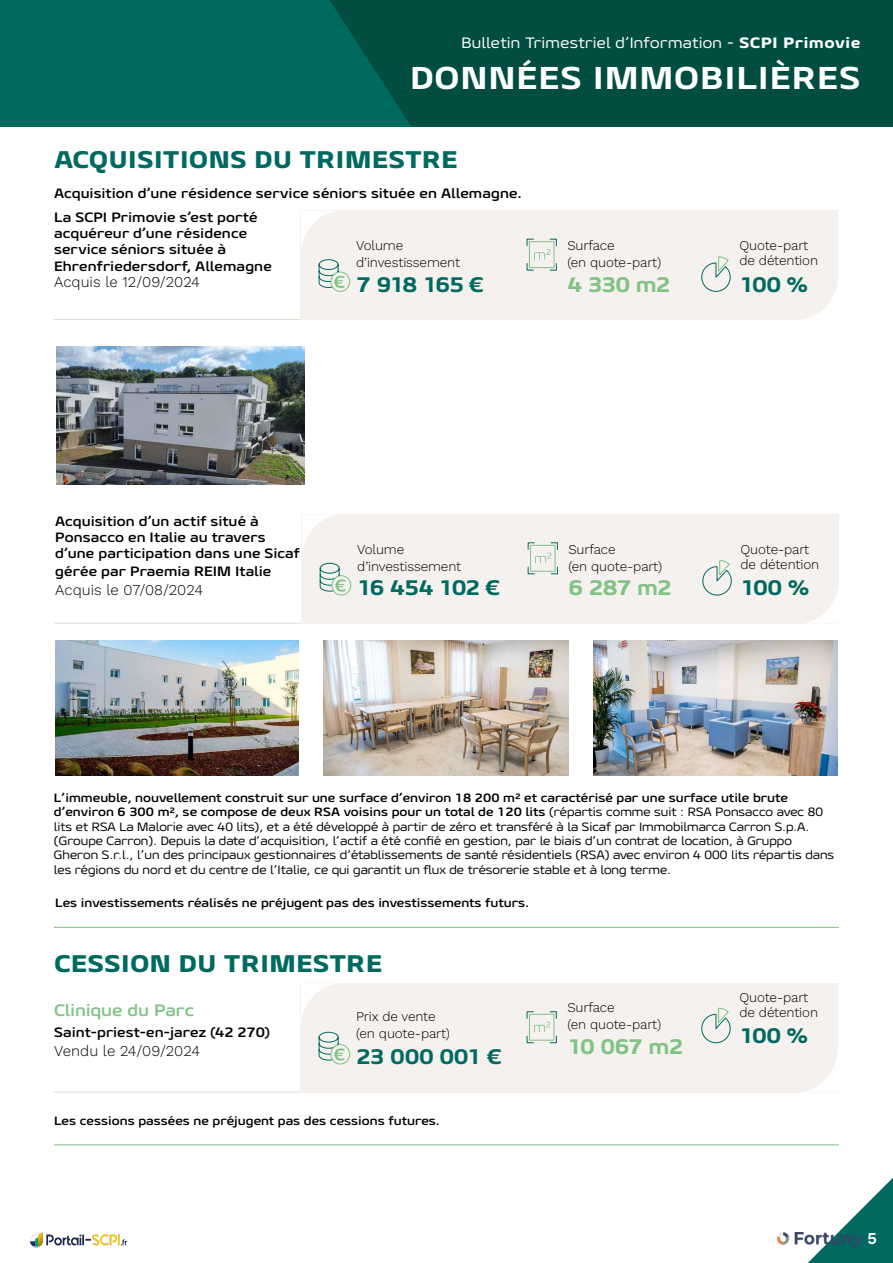
<style>
.page{position:relative;width:893px;height:1263px;background:#fff}
.page>*{position:absolute;margin:0;border:0;box-sizing:border-box;transform-origin:0 0}
.t1{font:800 31.5px "Geon Expanded";letter-spacing:.025em;color:#fff}
.t2{font:800 24px "Geon Expanded";color:#006a60}
.t3{font:800 21px "Geon Expanded";letter-spacing:-.05em;color:#006a60}
.t4{font:800 21px "Geon Expanded";letter-spacing:-.045em;color:#81c285}
.t5{font:700 16.5px "Geon Expanded";color:#81c285}
.t6{font:300 15px "Work Sans";color:#000}
.t7{font:15px "Geon Expanded";letter-spacing:.02em;color:#fff}
.t8{font:700 13.5px/16.2px "Geon Expanded";letter-spacing:.005em;color:#000}
.t9{font:300 13.5px/16.5px "Work Sans";letter-spacing:-.01em;color:#000}
.t10{font:12px/14.4px "Geon Expanded";color:#000}
.t11{font:700 12px "Geon Expanded";color:#000}
.s1{font-weight:800}
.s2{font-weight:700}
</style>
<div class="page">
<hr style="left:54px;top:927px;width:785px;height:1px;background:#81c285">
<hr style="left:54px;top:1144px;width:785px;height:1px;background:#81c285">
<hr style="left:53px;top:319px;width:343px;height:1px;background:#e2ddd3">
<div style="left:301px;top:211px;width:537px;height:109px;background:#f4f1ee"></div>
<svg style="left:804px;top:282px;width:34px;height:38px"></svg>
<svg style="left:331px;top:272px;width:19px;height:19px"></svg>
<div style="left:331px;top:272px;width:19px;height:20px;border:1px solid #81c285;border-radius:50%"></div>
<svg style="left:301px;top:211px;width:43px;height:77px"></svg>
<svg style="left:701px;top:256px;width:30px;height:36px"></svg>
<svg style="left:526px;top:238px;width:31px;height:33px"></svg>
<hr style="left:53px;top:1092px;width:343px;height:1px;background:#e2ddd3">
<div style="left:301px;top:983px;width:537px;height:109px;background:#f4f1ee"></div>
<svg style="left:806px;top:1055px;width:32px;height:37px"></svg>
<svg style="left:331px;top:1045px;width:19px;height:19px"></svg>
<div style="left:331px;top:1044px;width:19px;height:20px;border:1px solid #81c285;border-radius:50%"></div>
<svg style="left:301px;top:983px;width:43px;height:78px"></svg>
<svg style="left:701px;top:1007px;width:30px;height:36px"></svg>
<svg style="left:526px;top:1011px;width:31px;height:32px"></svg>
<hr style="left:54px;top:623px;width:343px;height:1px;background:#e2ddd3">
<div style="left:302px;top:514px;width:537px;height:110px;background:#f4f1ee"></div>
<svg style="left:807px;top:586px;width:32px;height:37px"></svg>
<svg style="left:332px;top:576px;width:19px;height:19px"></svg>
<div style="left:332px;top:575px;width:19px;height:20px;border:1px solid #81c285;border-radius:50%"></div>
<svg style="left:302px;top:515px;width:43px;height:77px"></svg>
<svg style="left:702px;top:560px;width:30px;height:36px"></svg>
<svg style="left:527px;top:542px;width:31px;height:32px"></svg>
<img style="left:55px;top:641px;width:244px;height:135px">
<img style="left:323px;top:641px;width:245px;height:135px">
<img style="left:593px;top:641px;width:245px;height:135px">
<img style="left:56px;top:346px;width:249px;height:138px">
<div style="left:0;top:0;width:893px;height:126px;background:#006a60"></div>
<svg style="left:330px;top:0;width:563px;height:126px;background:#014f43"></svg>
<img style="left:777px;top:1233px;width:9px;height:13px">
<img style="left:30px;top:1233px;width:97px;height:15px">
<svg style="left:786px;top:1177px;width:107px;height:86px"></svg>
<p class="t7" style="left:461px;top:33px;width:401px">Bulletin Trimestriel d’Information - <span class="s1">SCPI Primovie</span></p>
<h1 class="t1" style="left:410px;top:57px;width:452px">DONNÉES IMMOBILIÈRES</h1>
<h2 class="t2" style="left:54px;top:144px;width:405px">ACQUISITIONS DU TRIMESTRE</h2>
<p class="t8" style="left:54px;top:209px;width:219px">La SCPI Primovie s’est porté acquéreur d’une résidence service séniors située à<br>Ehrenfriedersdorf, Allemagne</p>
<p class="t6" style="left:54px;top:271px;width:147px">Acquis le 12/09/2024</p>
<p class="t8" style="left:54px;top:185px;width:469px">Acquisition d’une résidence service séniors située en Allemagne.</p>
<p class="t9" style="left:356px;top:237px;width:105px">Volume d’investissement</p>
<h3 class="t3" style="left:356px;top:271px;width:129px">7 918 165 €</h3>
<p class="t9" style="left:567px;top:237px;width:95px">Surface<br>(en quote-part)</p>
<h3 class="t4" style="left:567px;top:271px;width:105px">4 330 m2</h3>
<p class="t9" style="left:739px;top:238px;width:80px;line-height:15px">Quote-part de détention</p>
<h3 class="t3" style="left:739px;top:271px;width:71px">100 %</h3>
<p class="t8" style="left:55px;top:513px;width:246px">Acquisition d’un actif situé à<br>Ponsacco en Italie au travers d’une participation dans une Sicaf</p>
<p class="t8" style="left:55px;top:563px;width:218px">gérée par Praemia REIM Italie</p>
<p class="t6" style="left:55px;top:578px;width:150px">Acquis le 07/08/2024</p>
<p class="t9" style="left:357px;top:541px;width:105px">Volume d’investissement</p>
<h3 class="t3" style="left:357px;top:574px;width:144px">16 454 102 €</h3>
<p class="t9" style="left:568px;top:541px;width:95px">Surface<br>(en quote-part)</p>
<h3 class="t4" style="left:568px;top:574px;width:105px">6 287 m2</h3>
<p class="t9" style="left:740px;top:541px;width:80px;line-height:15px">Quote-part de détention</p>
<h3 class="t3" style="left:740px;top:574px;width:71px">100 %</h3>
<p class="t10" style="left:54px;top:790px;width:782px"><span class="s2">L’immeuble, nouvellement construit sur une surface d’environ 18 200 m² et caractérisé par une surface utile brute d’environ 6 300 m², se compose de deux RSA voisins pour un total de 120 lits</span> (répartis comme suit : RSA Ponsacco avec 80 lits et RSA La Malorie avec 40 lits), et a été développé à partir de zéro et transféré à la Sicaf par Immobilmarca Carron S.p.A. (Groupe Carron). Depuis la date d’acquisition, l’actif a été confié en gestion, par le biais d’un contrat de location, à Gruppo Gheron S.r.l., l’un des principaux gestionnaires d’établissements de santé résidentiels (RSA) avec environ 4 000 lits répartis dans les régions du nord et du centre de l’Italie, ce qui garantit un flux de trésorerie stable et à long terme.</p>
<p class="t11" style="left:55px;top:895px;width:475px">Les investissements réalisés ne préjugent pas des investissements futurs.</p>
<h2 class="t2" style="left:54px;top:947px;width:330px">CESSION DU TRIMESTRE</h2>
<h3 class="t5" style="left:54px;top:999px;width:142px">Clinique du Parc</h3>
<p class="t8" style="left:54px;top:1024px;width:218px">Saint-priest-en-jarez (42 270)</p>
<p class="t6" style="left:54px;top:1039px;width:148px">Vendu le 24/09/2024</p>
<p class="t9" style="left:356px;top:1008px;width:95px">Prix de vente (en quote-part)</p>
<h3 class="t3" style="left:356px;top:1043px;width:147px">23 000 001 €</h3>
<p class="t11" style="left:54px;top:1112px;width:387px">Les cessions passées ne préjugent pas des cessions futures.</p>
<p class="t9" style="left:567px;top:999px;width:95px">Surface<br>(en quote-part)</p>
<h3 class="t4" style="left:567px;top:1032px;width:118px">10 067 m2</h3>
<p class="t9" style="left:739px;top:989px;width:80px;line-height:15px">Quote-part de détention</p>
<h3 class="t3" style="left:739px;top:1022px;width:71px">100 %</h3>
</div>
